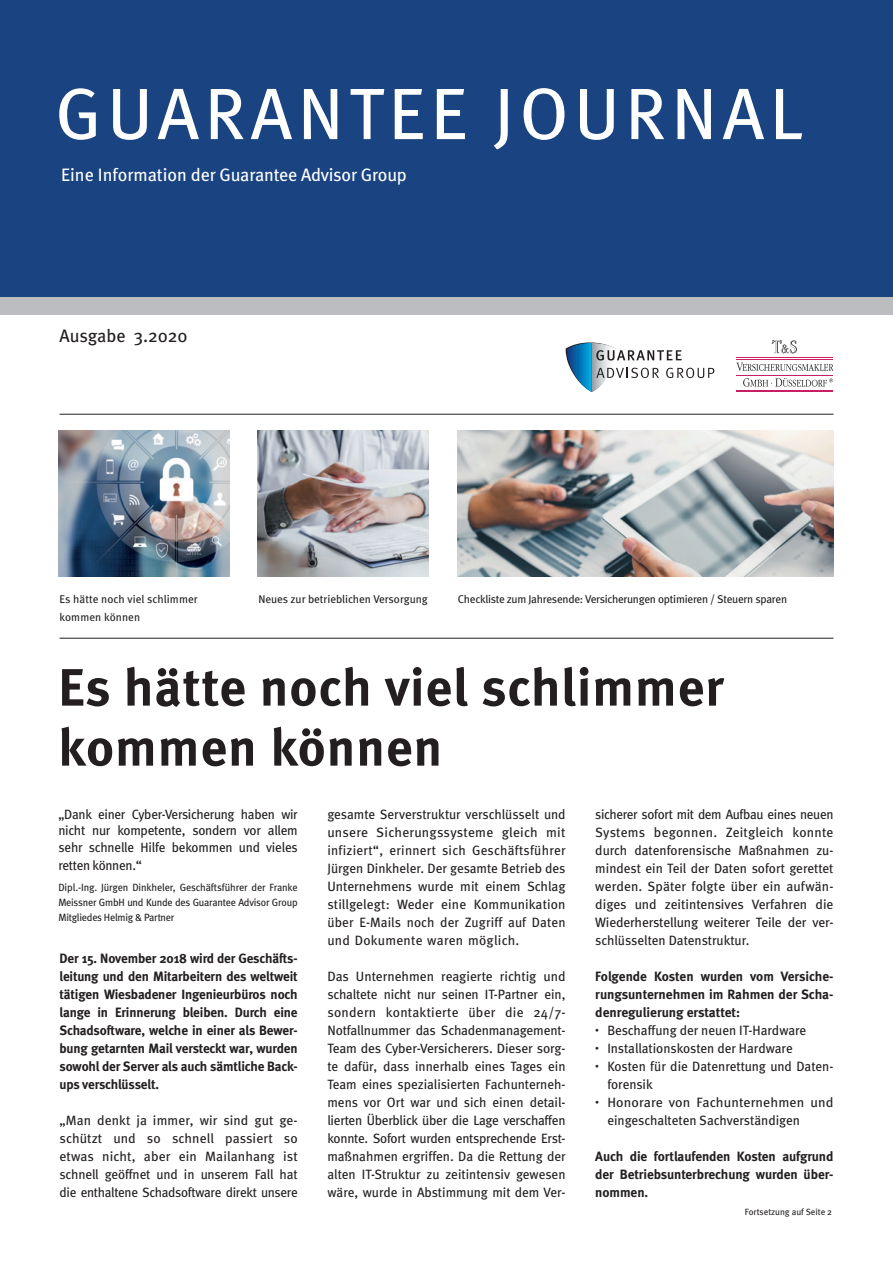
<style>
.page{position:relative;width:893px;height:1263px;background:#fff}
.page>*{position:absolute;margin:0;border:0;box-sizing:border-box;transform-origin:0 0}
.t1{font:72.75px "Meta";letter-spacing:.08em;color:#fff}
.t2{font:700 52.5px/60px "Meta";letter-spacing:.02em;color:#231f20}
.t3{font:18px "Meta";letter-spacing:-.01em;color:#fff}
.t4{font:18px "Meta";color:#231f20}
.t5{font:13.5px/18px "Meta";letter-spacing:-.005em;color:#231f20;text-align:justify}
.t6{font:700 13.5px/18px "Meta";letter-spacing:-.01em;color:#231f20;text-align:justify}
.t7{font:11.25px "Meta";letter-spacing:-.02em;color:#231f20}
.t8{font:11.25px/18px "Meta";letter-spacing:.01em;color:#231f20}
.t9{font:11.25px "Meta";color:#231f20}
.t10{font:10.5px/15px "Meta";letter-spacing:-.02em;color:#231f20;text-align:justify}
.t11{font:9px "Meta";color:#231f20}
.s1{font-size:7.8px}
</style>
<div class="page">
<div style="left:0;top:0;width:893px;height:297px;background:#1a4382"></div>
<div style="left:0;top:297px;width:893px;height:18px;background:#bcbdc0"></div>
<hr style="left:60px;top:414px;width:773px;height:1px;background:#231f20">
<hr style="left:60px;top:638px;width:773px;height:1px;background:#231f20">
<img style="left:257px;top:431px;width:171px;height:145px">
<img style="left:58px;top:431px;width:172px;height:145px">
<img style="left:458px;top:431px;width:375px;height:145px">
<svg style="left:736px;top:363px;width:97px;height:8px"></svg>
<svg style="left:772px;top:340px;width:25px;height:13px"></svg>
<svg style="left:743px;top:378px;width:90px;height:9px"></svg>
<hr style="left:736px;top:358px;width:97px;height:1px;background:#c71e66">
<hr style="left:736px;top:359px;width:97px;height:1px;background:#c71e66">
<hr style="left:736px;top:375px;width:97px;height:1px;background:#c71e66">
<hr style="left:736px;top:390px;width:97px;height:1px;background:#c71e66">
<hr style="left:736px;top:392px;width:97px;height:1px;background:#c71e66">
<svg style="left:566px;top:342px;width:148px;height:50px"></svg>
<h1 class="t1" style="left:55px;top:71px;width:749px">GUARANTEE JOURNAL</h1>
<h3 class="t3" style="left:61px;top:164px;width:347px">Eine Information der Guarantee Advisor Group</h3>
<h3 class="t4" style="left:60px;top:325px;width:130px">Ausgabe 3.2020</h3>
<p class="t8" style="left:60px;top:590px;width:140px">Es hätte noch viel schlimmer kommen können</p>
<p class="t9" style="left:258px;top:592px;width:171px">Neues zur betrieblichen Versorgung</p>
<p class="t7" style="left:458px;top:592px;width:331px">Checkliste zum Jahresende: Versicherungen optimieren / Steuern sparen</p>
<h2 class="t2" style="left:58px;top:657px;width:667px">Es hätte noch viel schlimmer kommen können</h2>
<p class="t5" style="left:58px;top:806px;width:241px;line-height:16.5px">„Dank einer Cyber-Versicherung haben wir nicht nur kompetente, sondern vor allem sehr schnelle Hilfe bekommen und vieles</p>
<p class="t5" style="left:58px;top:856px;width:85px">retten können.“</p>
<p class="t10" style="left:58px;top:879px;width:241px">Dipl.-Ing. Jürgen Dinkheler, Geschäftsführer der Franke Meissner GmbH und Kunde des Guarantee Advisor Group Mitgliedes Helmig &amp; Partner</p>
<p class="t6" style="left:60px;top:949px;width:240px">Der 15. November 2018 wird der Geschäfts&shy;leitung und den Mitarbeitern des weltweit tätigen Wiesbadener Ingenieurbüros noch lange in Erinnerung bleiben. Durch eine Schadsoftware, welche in einer als Bewer&shy;bung getarnten Mail versteckt war, wurden sowohl der Server als auch sämtliche Back&shy;ups verschlüsselt.</p>
<p class="t5" style="left:60px;top:1111px;width:240px">„Man denkt ja immer, wir sind gut ge&shy;schützt und so schnell passiert so etwas nicht, aber ein Mailanhang ist schnell geöffnet und in unserem Fall hat die enthaltene Schadsoftware direkt unsere</p>
<p class="t5" style="left:327px;top:805px;width:240px">gesamte Serverstruktur verschlüsselt und unsere Sicherungssysteme gleich mit infiziert“, erinnert sich Geschäftsführer Jürgen Dinkheler. Der gesamte Betrieb des Unternehmens wurde mit einem Schlag stillgelegt: Weder eine Kommunikation über E-Mails noch der Zugriff auf Daten und Dokumente waren möglich.</p>
<p class="t5" style="left:327px;top:967px;width:240px">Das Unternehmen reagierte richtig und schaltete nicht nur seinen IT-Partner ein, sondern kontaktierte über die 24/7- Notfallnummer das Schadenmanagement-Team des Cyber-Versicherers. Dieser sorg&shy;te dafür, dass innerhalb eines Tages ein Team eines spezialisierten Fachunterneh&shy;mens vor Ort war und sich einen detail&shy;lierten Überblick über die Lage verschaffen konnte. Sofort wurden entsprechende Erst&shy;maßnahmen ergriffen. Da die Rettung der alten IT-Struktur zu zeitintensiv gewesen wäre, wurde in Abstimmung mit dem Ver-</p>
<p class="t5" style="left:595px;top:805px;width:240px">sicherer sofort mit dem Aufbau eines neuen Systems begonnen. Zeitgleich konnte durch datenforensische Maßnahmen zu&shy;mindest ein Teil der Daten sofort gerettet werden. Später folgte über ein aufwän&shy;diges und zeitintensives Verfahren die Wiederherstellung weiterer Teile der ver&shy;schlüsselten Datenstruktur.</p>
<p class="t6" style="left:595px;top:967px;width:240px">Folgende Kosten wurden vom Versiche&shy;rungsunternehmen im Rahmen der Scha&shy;denregulierung erstattet:</p>
<p class="t5" style="left:595px;top:1021px;width:212px"><span class="s1">•</span> Beschaffung der neuen IT-Hardware</p>
<p class="t5" style="left:595px;top:1039px;width:199px"><span class="s1">•</span> Installationskosten der Hardware</p>
<p class="t5" style="left:607px;top:1057px;width:228px;text-indent:-12px"><span class="s1">•</span> Kosten für die Datenrettung und Daten&shy;forensik</p>
<p class="t5" style="left:607px;top:1093px;width:228px;text-indent:-12px"><span class="s1">•</span> Honorare von Fachunternehmen und eingeschalteten Sachverständigen</p>
<p class="t6" style="left:595px;top:1147px;width:240px">Auch die fortlaufenden Kosten aufgrund der Betriebsunterbrechung wurden über&shy;nommen.</p>
<p class="t11" style="left:745px;top:1206px;width:89px">Fortsetzung auf Seite 2</p>
</div>
